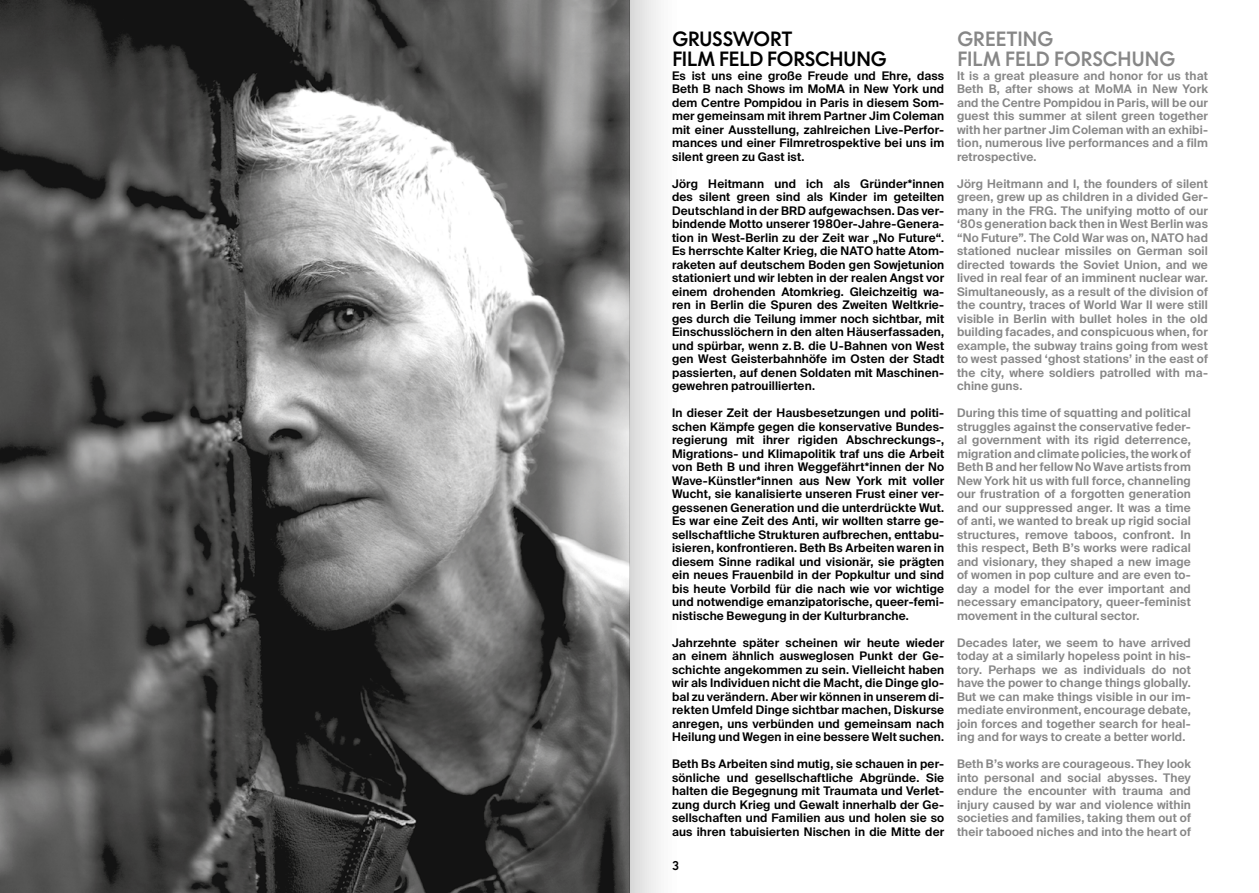
<style>
.page{position:relative;width:1259px;height:893px;background:#fff}
.page>*{position:absolute;margin:0;border:0;box-sizing:border-box;transform-origin:0 0}
.t1{font:500 19.5px/20.2px "Digital Sans";letter-spacing:-.045em;color:#000}
.t2{font:500 19.5px/20.2px "Digital Sans";letter-spacing:-.03em;color:#878787}
.t3{font:500 12px "Digital Sans";color:#000}
.t4{font:600 11.85px/13.5px "Suisse Intl";letter-spacing:.01em;color:#000;text-align:justify}
.t5{font:600 11.85px/13.5px "Suisse Intl";letter-spacing:.01em;color:#878787;text-align:justify}
</style>
<div class="page">
<img style="left:0;top:0;width:629px;height:893px">
<div style="left:629px;top:0;width:61px;height:893px;background:linear-gradient(to right,#dcdcdc,#fff)"></div>
<h1 class="t1" style="left:672px;top:29px;width:218px">GRUSSWORT<br>FILM FELD FORSCHUNG  </h1>
<p class="t4" style="left:672px;top:69px;width:274px">Es ist uns eine große Freude und Ehre, dass Beth B nach Shows im MoMA in New York und dem Centre Pompidou in Paris in diesem Som&shy;mer gemeinsam mit ihrem Partner Jim Coleman mit einer Ausstellung, zahlreichen Live-Perfor&shy;mances und einer Filmretrospektive bei uns im silent green zu Gast ist.</p>
<p class="t4" style="left:672px;top:177px;width:274px">Jörg Heitmann und ich als Gründer*innen des silent green sind als Kinder im geteilten Deutschland in der BRD aufgewachsen. Das ver&shy;bindende Motto unserer 1980er-Jahre-Genera&shy;tion in West-Berlin zu der Zeit war „No Future“.<br>Es herrschte Kalter Krieg, die NATO hatte Atom&shy;raketen auf deutschem Boden gen Sowjetunion stationiert und wir lebten in der realen Angst vor einem drohenden Atomkrieg. Gleichzeitig wa&shy;ren in Berlin die Spuren des Zweiten Weltkrie&shy;ges durch die Teilung immer noch sichtbar, mit Einschusslöchern in den alten Häuserfassaden, und spürbar, wenn z.B. die U-Bahnen von West gen West Geisterbahnhöfe im Osten der Stadt passierten, auf denen Soldaten mit Maschinen&shy;gewehren patrouillierten.</p>
<p class="t4" style="left:672px;top:406px;width:274px">In dieser Zeit der Hausbesetzungen und politi&shy;schen Kämpfe gegen die konservative Bundes&shy;regierung mit ihrer rigiden Abschreckungs-, Migrations- und Klimapolitik traf uns die Arbeit von Beth B und ihren Weggefährt*innen der No Wave-Künstler*innen aus New York mit voller Wucht, sie kanalisierte unseren Frust einer ver&shy;gessenen Generation und die unterdrückte Wut.<br>Es war eine Zeit des Anti, wir wollten starre ge&shy;sellschaftliche Strukturen aufbrechen, enttabu&shy;isieren, konfrontieren. Beth Bs Arbeiten waren in diesem Sinne radikal und visionär, sie prägten ein neues Frauenbild in der Popkultur und sind bis heute Vorbild für die nach wie vor wichtige und notwendige emanzipatorische, queer-femi&shy;nistische Bewegung in der Kulturbranche.  </p>
<p class="t4" style="left:672px;top:636px;width:274px">Jahrzehnte später scheinen wir heute wieder an einem ähnlich ausweglosen Punkt der Ge&shy;schichte angekommen zu sein. Vielleicht haben wir als Individuen nicht die Macht, die Dinge glo&shy;bal zu verändern. Aber wir können in unserem di&shy;rekten Umfeld Dinge sichtbar machen, Diskurse anregen, uns verbünden und gemeinsam nach Heilung und Wegen in eine bessere Welt suchen.</p>
<p class="t4" style="left:672px;top:757px;width:274px">Beth Bs Arbeiten sind mutig, sie schauen in per&shy;sönliche und gesellschaftliche Abgründe. Sie halten die Begegnung mit Traumata und Verlet&shy;zung durch Krieg und Gewalt innerhalb der Ge&shy;sellschaften und Familien aus und holen sie so aus ihren tabuisierten Nischen in die Mitte der</p>
<p class="t3" style="left:672px;top:858px;width:8px">3</p>
<h1 class="t2" style="left:957px;top:29px;width:222px">GREETING<br>FILM FELD FORSCHUNG  </h1>
<p class="t5" style="left:957px;top:69px;width:252px">It is a great pleasure and honor for us that Beth B, after shows at MoMA in New York and the Centre Pompidou in Paris, will be our guest this summer at silent green together with her partner Jim Coleman with an exhibi&shy;tion, numerous live performances and a film retrospective.</p>
<p class="t5" style="left:957px;top:177px;width:252px">Jörg Heitmann and I, the founders of silent green, grew up as children in a divided Ger&shy;many in the FRG. The unifying motto of our ‘80s generation back then in West Berlin was “No Future”. The Cold War was on, NATO had stationed nuclear missiles on German soil directed towards the Soviet Union, and we lived in real fear of an imminent nuclear war.<br>Simultaneously, as a result of the division of the country, traces of World War II were still visible in Berlin with bullet holes in the old building facades, and conspicuous when, for example, the subway trains going from west to west passed ‘ghost stations’ in the east of the city, where soldiers patrolled with ma&shy;chine guns.</p>
<p class="t5" style="left:957px;top:406px;width:235px">During this time of squatting and political struggles against the conservative feder&shy;al government with its rigid deterrence, migration and climate policies, the work of Beth B and her fellow No Wave artists from New York hit us with full force, channeling our frustration of a forgotten generation and our suppressed anger. It was a time of anti, we wanted to break up rigid social structures, remove taboos, confront. In this respect, Beth B’s works were radical and visionary, they shaped a new image of women in pop culture and are even to&shy;day a model for the ever important and necessary emancipatory, queer-feminist movement in the cultural sector.</p>
<p class="t5" style="left:957px;top:636px;width:235px">Decades later, we seem to have arrived today at a similarly hopeless point in his&shy;tory. Perhaps we as individuals do not have the power to change things globally.<br>But we can make things visible in our im&shy;mediate environment, encourage debate, join forces and together search for heal&shy;ing and for ways to create a better world.</p>
<p class="t5" style="left:957px;top:757px;width:235px">Beth B’s works are courageous. They look into personal and social abysses. They endure the encounter with trauma and injury caused by war and violence within societies and families, taking them out of their tabooed niches and into the heart of</p>
</div>
